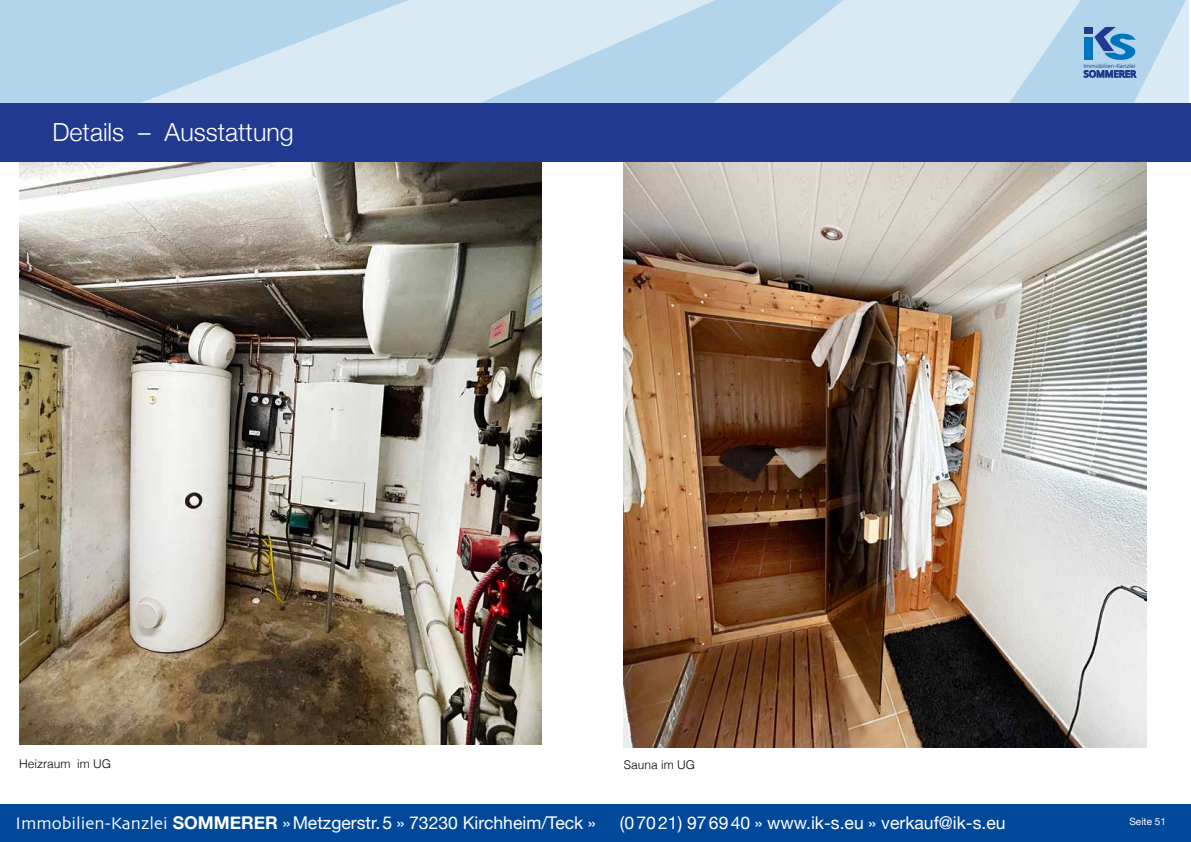
<style>
.page{position:relative;width:1191px;height:842px;background:#fff}
.page>*{position:absolute;margin:0;border:0;box-sizing:border-box;transform-origin:0 0}
.t1{font:300 25px "Helvetica Neue";color:#fff}
.t2{font:17.6px "Helvetica Neue";color:#fff}
.t3{font:300 12px "Helvetica";color:#000}
.t4{font:10px "Helvetica Neue";color:#fff}
.t5{font:600 9.4px "Open Sans";color:#213a8f}
.t6{font:5.8px "Open Sans";color:#213a8f}
.s1{font-family:"Skia"}
.s2{font-weight:700}
</style>
<div class="page">
<div style="left:0;top:804px;width:1191px;height:38px;background:#00489a"></div>
<img style="left:19px;top:161px;width:522px;height:583px">
<svg style="left:0;top:0;width:382px;height:103px;background:#bddaed"></svg>
<svg style="left:382px;top:0;width:438px;height:103px;background:#c9e1f0"></svg>
<svg style="left:820px;top:0;width:368px;height:103px;background:#c8e0f0"></svg>
<div style="left:0;top:103px;width:1191px;height:58px;background:#213a8f"></div>
<img style="left:624px;top:162px;width:522px;height:585px">
<h1 class="t1" style="left:52px;top:112px;width:243px">Details – Ausstattung</h1>
<p class="t6" style="left:1083px;top:61px;width:54px">Immobilien-Kanzlei</p>
<p class="t5" style="left:1083px;top:67px;width:54px">SOMMERER</p>
<p class="t3" style="left:19px;top:754px;width:94px">Heizraum im UG</p>
<p class="t3" style="left:624px;top:754px;width:73px">Sauna im UG</p>
<p class="t2" style="left:16px;top:810px;width:582px"><span class="s1">Immobilien-Kanzlei</span> <span class="s2">SOMMERER</span> »Metzgerstr.5 » 73230 Kirchheim/Teck »</p>
<p class="t2" style="left:620px;top:810px;width:387px">(07021) 976940 » www.ik-s.eu » verkauf@ik-s.eu</p>
<p class="t4" style="left:1129px;top:814px;width:38px">Seite 51</p>
</div>
